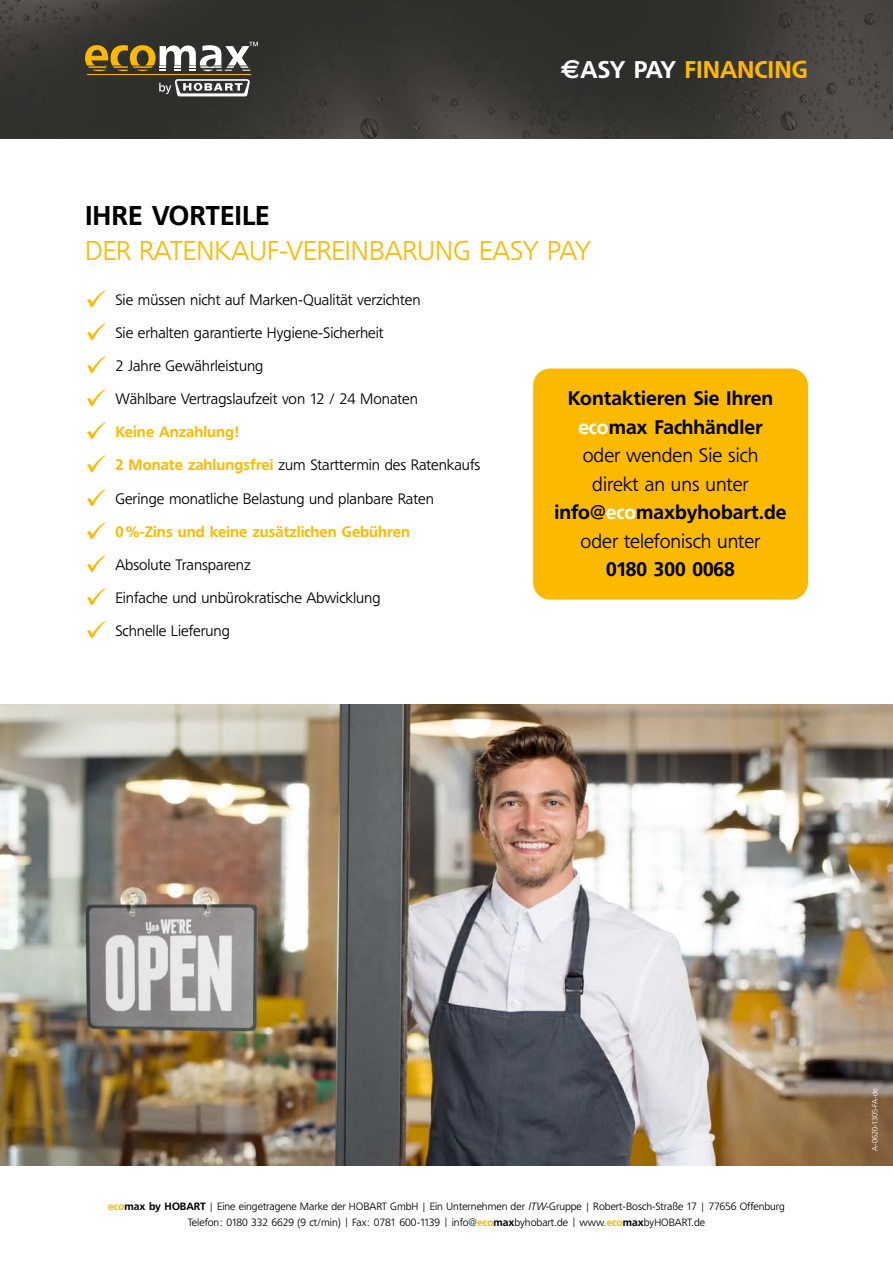
<style>
.page{position:relative;width:893px;height:1263px;background:#fff}
.page>*{position:absolute;margin:0;border:0;box-sizing:border-box;transform-origin:0 0}
.t1{font:300 27px "Freeborn SB";color:#fbba00}
.t2{font:500 27px "Freeborn SB";color:#000}
.t3{font:500 24px "Freeborn SB";color:#fbba00}
.t4{font:500 19.5px/28.5px "Freeborn SB";color:#000;text-align:center}
.t5{font:300 15px "Freeborn SB";color:#000}
.t6{font:500 15px "Freeborn SB";color:#fbba00}
.t7{font:300 10.5px/15.8px "Freeborn SB";color:#000;text-align:center}
.t8{font:300 7.5px "Freeborn SB";color:#fff}
.s1{font-family:"Euro Sans";font-weight:700;font-size:26.25px;color:#fff}
.s2{color:#fff}
.s3{color:#fbba00}
.s4{font-weight:500;color:#fbba00}
.s5{font-weight:300}
.s6{font-weight:500}
.s7{font-style:italic}
</style>
<div class="page">
<img style="left:0;top:704px;width:893px;height:462px">
<div style="left:533px;top:368px;width:275px;height:232px;background:#fbba00;border-radius:17px"></div>
<img style="left:0;top:0;width:893px;height:138px">
<hr style="left:87px;top:74px;width:163px;height:1px;background:#fbba00">
<svg style="left:159px;top:79px;width:91px;height:17px"></svg>
<svg style="left:85px;top:42px;width:173px;height:29px"></svg>
<h2 class="t3" style="left:561px;top:56px;width:249px"><span class="s1">€</span><span class="s2">ASY PAY</span> FINANCING</h2>
<h1 class="t2" style="left:85px;top:200px;width:186px">IHRE VORTEILE</h1>
<h1 class="t1" style="left:85px;top:235px;width:508px">DER RATENKAUF-VEREINBARUNG EASY PAY</h1>
<p class="t5" style="left:85px;top:291px;width:337px"><span class="s3">✓</span> Sie müssen nicht auf Marken-Qualität verzichten</p>
<p class="t5" style="left:85px;top:324px;width:300px"><span class="s3">✓</span> Sie erhalten garantierte Hygiene-Sicherheit</p>
<p class="t5" style="left:85px;top:357px;width:180px"><span class="s3">✓</span> 2 Jahre Gewährleistung</p>
<p class="t5" style="left:85px;top:390px;width:334px"><span class="s3">✓</span> Wählbare Vertragslaufzeit von 12 / 24 Monaten</p>
<p class="t6" style="left:85px;top:423px;width:157px">✓ Keine Anzahlung!</p>
<p class="t5" style="left:85px;top:456px;width:397px"><span class="s3">✓</span> <span class="s4">2 Monate zahlungsfrei</span> zum Starttermin des Ratenkaufs</p>
<p class="t5" style="left:85px;top:490px;width:350px"><span class="s3">✓</span> Geringe monatliche Belastung und planbare Raten</p>
<p class="t6" style="left:85px;top:523px;width:327px">✓ 0%-Zins und keine zusätzlichen Gebühren</p>
<p class="t5" style="left:85px;top:556px;width:167px"><span class="s3">✓</span> Absolute Transparenz</p>
<p class="t5" style="left:85px;top:589px;width:297px"><span class="s3">✓</span> Einfache und unbürokratische Abwicklung</p>
<p class="t5" style="left:85px;top:622px;width:146px"><span class="s3">✓</span> Schnelle Lieferung</p>
<h3 class="t4" style="left:554px;top:384px;width:234px">Kontaktieren Sie Ihren <span class="s2">eco</span>max Fachhändler<br><span class="s5">oder wenden Sie sich<br>direkt an uns unter </span>info@<span class="s2">eco</span>maxbyhobart.de <span class="s5">oder telefonisch unter</span></h3>
<h3 class="t4" style="left:606px;top:555px;width:130px">0180 300 0068</h3>
<p class="t7" style="left:108px;top:1199px;width:678px"><span class="s4">eco</span><span class="s6">max by HOBART</span> | Eine eingetragene Marke der HOBART GmbH | Ein Unternehmen der <span class="s7">ITW</span>-Gruppe | Robert-Bosch-Straße 17 | 77656 Offenburg<br>Telefon: 0180 332 6629 (9 ct/min) | Fax: 0781 600-1139 | info@<span class="s4">eco</span><span class="s6">max</span>byhobart.de | www.<span class="s4">eco</span><span class="s6">max</span>byHOBART.de</p>
<p class="t8" style="left:871px;top:1151px;width:64px;rotate:-90deg">A-0620-1305-FA-de</p>
</div>
